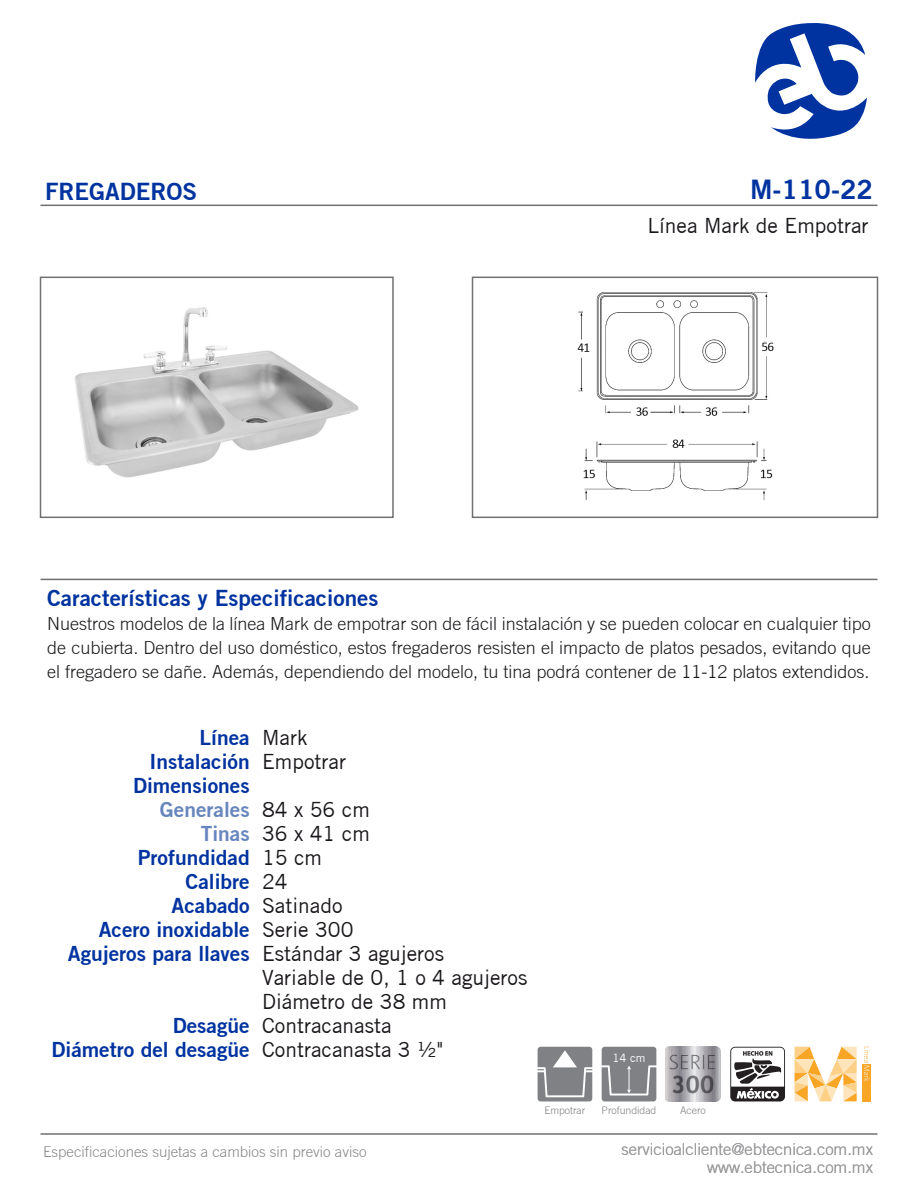
<style>
.page{position:relative;width:918px;height:1188px;background:#fff}
.page>*{position:absolute;margin:0;border:0;box-sizing:border-box;transform-origin:0 0}
.t1{font:700 27px "Trade Gothic No.2";color:#0033a0}
.t2{font:700 24px "Trade Gothic No.2";color:#0033a0}
.t3{font:700 22.5px "Trade Gothic No.2";color:#0033a0}
.t4{font:21px/24px "Trade Gothic";color:#1a171b}
.t5{font:700 21px/24px "Trade Gothic No.2";color:#0033a0;text-align:right}
.t6{font:700 21px/24px "Trade Gothic No.2";color:#6785be;text-align:right}
.t7{font:300 18px/24px "Trade Gothic";color:#1a171b;text-align:justify}
.t8{font:300 16.5px/18px "Trade Gothic";color:#9b9b9d;text-align:right}
.t9{font:300 15px "Trade Gothic";color:#868788}
.t10{font:11.55px "Trade Gothic";color:#fff}
.t11{font:300 10.5px "Trade Gothic";color:#808184}
</style>
<div class="page">
<img style="left:39px;top:276px;width:355px;height:242px">
<img style="left:473px;top:276px;width:404px;height:224px">
<hr style="left:40px;top:205px;width:838px;height:1px;background:#707072">
<div style="left:40px;top:277px;width:354px;height:241px;border:2px solid #707072"></div>
<div style="left:472px;top:277px;width:406px;height:241px;border:2px solid #707072"></div>
<hr style="left:40px;top:579px;width:838px;height:1px;background:#707072">
<hr style="left:40px;top:1133px;width:838px;height:2px;background:#707072">
<svg style="left:755px;top:23px;width:112px;height:116px"></svg>
<svg style="left:795px;top:1047px;width:62px;height:54px"></svg>
<div style="left:862px;top:1064px;width:8px;height:37px;background:#f9a526"></div>
<svg style="left:864px;top:1047px;width:6px;height:34px"></svg>
<svg style="left:538px;top:1047px;width:54px;height:54px;background:#929396"></svg>
<div style="left:602px;top:1047px;width:54px;height:54px;background:#808184;border-radius:3px"></div>
<svg style="left:601px;top:1065px;width:56px;height:30px"></svg>
<div style="left:730px;top:1047px;width:55px;height:54px;background:#231f20;border-radius:5px"></div>
<svg style="left:731px;top:1048px;width:53px;height:51px"></svg>
<img style="left:666px;top:1046px;width:54px;height:55px">
<h2 class="t2" style="left:45px;top:176px;width:154px">FREGADEROS</h2>
<h1 class="t1" style="left:750px;top:172px;width:124px">M-110-22</h1>
<p class="t4" style="left:647px;top:213px;width:223px">Línea Mark de Empotrar</p>
<p class="t3" style="left:47px;top:584px;width:333px">Características y Especificaciones</p>
<p class="t7" style="left:47px;top:612px;width:825px">Nuestros modelos de la línea Mark de empotrar son de fácil instalación y se pueden colocar en cualquier tipo de cubierta. Dentro del uso doméstico, estos fregaderos resisten el impacto de platos pesados, evitando que el fregadero se dañe. Además, dependiendo del modelo, tu tina podrá contener de 11-12 platos extendidos.</p>
<p class="t5" style="left:133px;top:725px;width:118px">Línea<br>Instalación<br>Dimensiones</p>
<p class="t6" style="left:160px;top:797px;width:91px">Generales<br>Tinas</p>
<p class="t5" style="left:68px;top:845px;width:183px">Profundidad<br>Calibre<br>Acabado<br>Acero inoxidable<br>Agujeros para llaves</p>
<p class="t5" style="left:51px;top:1013px;width:200px">Desagüe<br>Diámetro del desagüe</p>
<p class="t4" style="left:262px;top:725px;width:85px">Mark<br>Empotrar</p>
<p class="t4" style="left:262px;top:797px;width:267px">84 x 56 cm<br>36 x 41 cm<br>15 cm<br>24<br>Satinado<br>Serie 300<br>Estándar 3 agujeros<br>Variable de 0, 1 o 4 agujeros<br>Diámetro de 38 mm<br>Contracanasta<br>Contracanasta 3 ½"</p>
<p class="t9" style="left:43px;top:1143px;width:325px">Especificaciones sujetas a cambios sin previo aviso</p>
<p class="t10" style="left:612px;top:1051px;width:35px">14 cm</p>
<p class="t11" style="left:545px;top:1104px;width:42px">Empotrar</p>
<p class="t11" style="left:602px;top:1104px;width:56px">Profundidad</p>
<p class="t11" style="left:680px;top:1104px;width:27px">Acero</p>
<p class="t8" style="left:621px;top:1139px;width:253px">servicioalcliente@ebtecnica.com.mx www.ebtecnica.com.mx</p>
</div>
